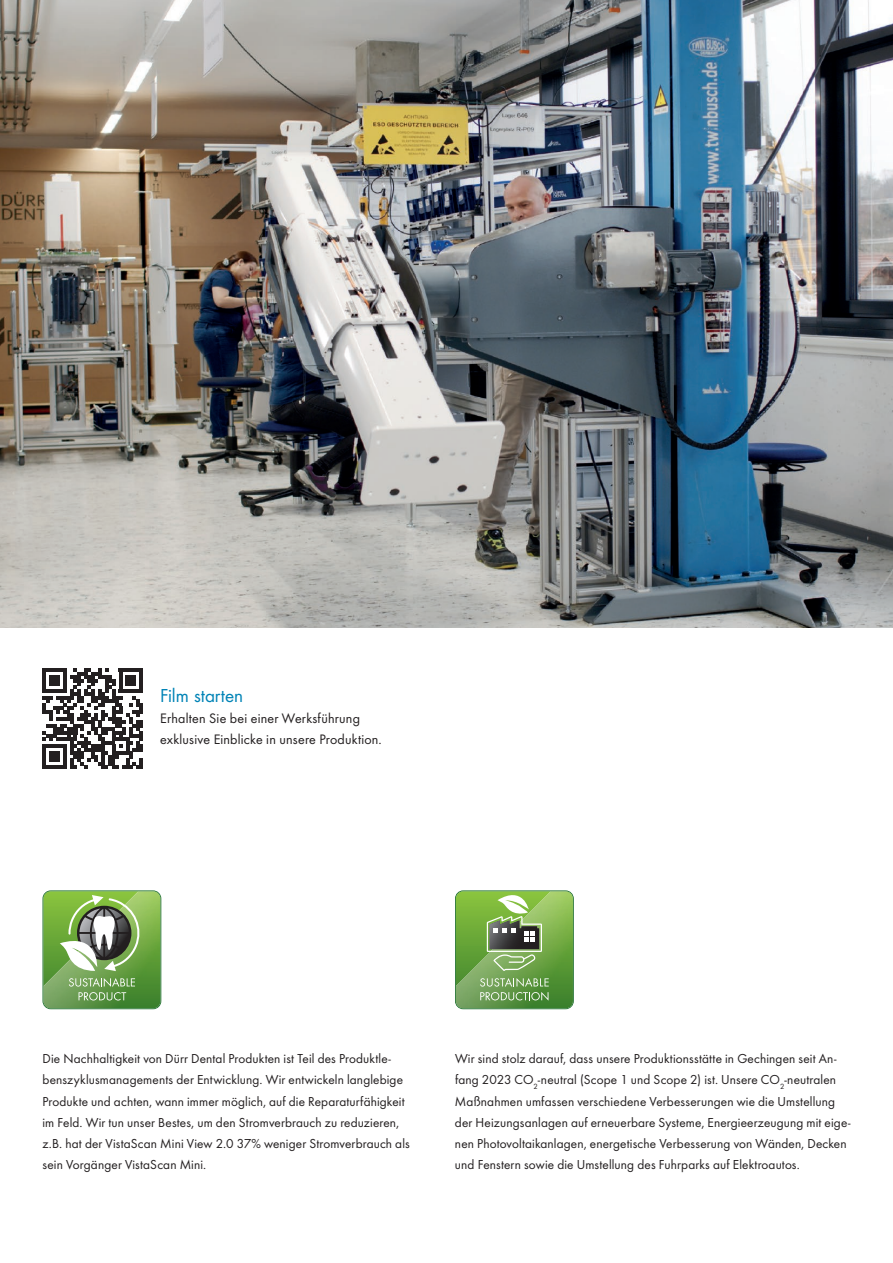
<style>
.page{position:relative;width:893px;height:1263px;background:#fff}
.page>*{position:absolute;margin:0;border:0;box-sizing:border-box;transform-origin:0 0}
.t1{font:19.5px "Futura TOT Boo";letter-spacing:-.005em;color:#0083b6}
.t2{font:14.25px/21.3px "Futura TOT Boo";letter-spacing:.015em;color:#231f20}
.t3{font:13.5px/21.3px "Futura TOT Boo";letter-spacing:.01em;color:#231f20}
</style>
<div class="page">
<img style="left:0;top:0;width:893px;height:628px">
<svg style="left:43px;top:890px;width:118px;height:119px;background:#7da760"></svg>
<svg style="left:455px;top:890px;width:119px;height:119px;background:#78a657"></svg>
<svg style="left:43px;top:668px;width:100px;height:101px"></svg>
<hr style="left:43px;top:765px;width:24px;height:4px;background:#231f20">
<div style="left:49px;top:752px;width:11px;height:10px;background:#231f20"></div>
<h1 class="t1" style="left:160px;top:683px;width:85px">Film starten</h1>
<p class="t2" style="left:160px;top:707px;width:223px">Erhalten Sie bei einer Werksführung exklusive Einblicke in unsere Produktion.</p>
<p class="t3" style="left:43px;top:1048px;width:369px">Die Nachhaltigkeit von Dürr Dental Produkten ist Teil des Produktle&shy;benszyklusmanagements der Entwicklung. Wir entwickeln langlebige Produkte und achten, wann immer möglich, auf die Reparaturfähigkeit im Feld. Wir tun unser Bestes, um den Stromverbrauch zu reduzieren, z.B. hat der VistaScan Mini View 2.0 37% weniger Stromverbrauch als sein Vorgänger VistaScan Mini.</p>
<p class="t3" style="left:455px;top:1048px;width:397px">Wir sind stolz darauf, dass unsere Produktionsstätte in Gechingen seit An&shy;fang 2023 CO<sub>2</sub>-neutral (Scope 1 und Scope 2) ist. Unsere CO<sub>2</sub>-neutralen Maßnahmen umfassen verschiedene Verbesserungen wie die Umstellung der Heizungsanlagen auf erneuerbare Systeme, Energieerzeugung mit eige&shy;nen Photovoltaikanlagen, energetische Verbesserung von Wänden, Decken und Fenstern sowie die Umstellung des Fuhrparks auf Elektroautos.</p>
</div>
